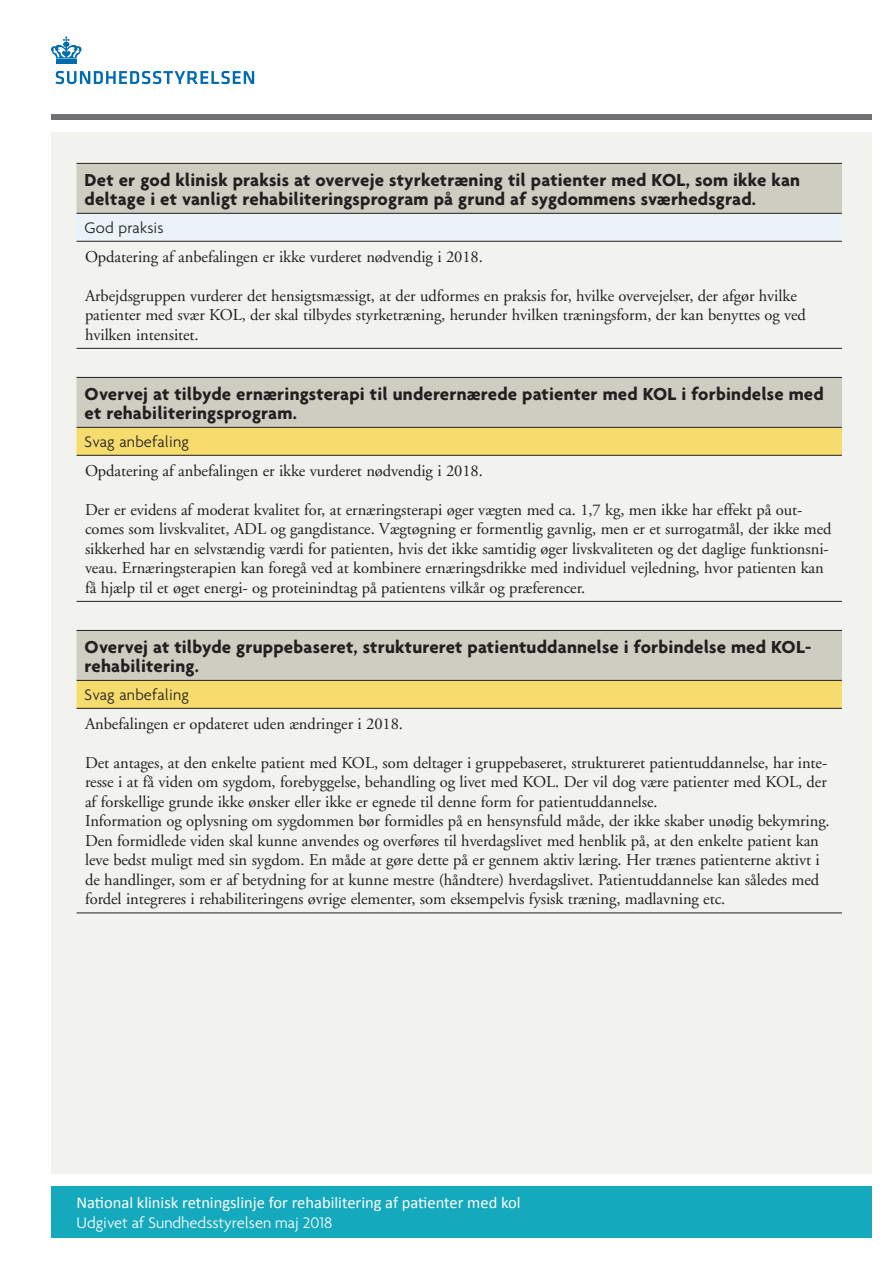
<style>
.page{position:relative;width:893px;height:1263px;background:#fff}
.page>*{position:absolute;margin:0;border:0;box-sizing:border-box;transform-origin:0 0}
.t1{font:700 18.75px/19.5px "Agenda";letter-spacing:.01em;color:#231f20}
.t2{font:16.5px/19.5px "Adobe Garamond";letter-spacing:-.005em;color:#231f20}
.t3{font:16.5px "Calibri";color:#fff}
.t4{font:300 16.5px "Agenda";letter-spacing:.01em;color:#231f20}
.t5{font:300 16.5px "Agenda";color:#fff}
</style>
<div class="page">
<div style="left:51px;top:132px;width:821px;height:1042px;background:#f2f2ee"></div>
<div style="left:51px;top:114px;width:821px;height:5px;background:#717074"></div>
<hr style="left:56px;top:59px;width:21px;height:4px;background:#006cb0">
<svg style="left:51px;top:36px;width:31px;height:23px"></svg>
<svg style="left:56px;top:71px;width:198px;height:13px"></svg>
<div style="left:51px;top:1186px;width:821px;height:51px;background:#15a9bd"></div>
<svg style="left:77px;top:164px;width:765px;height:263px"></svg>
<div style="left:77px;top:213px;width:765px;height:28px;background:#eaf3f8"></div>
<svg style="left:77px;top:428px;width:765px;height:280px"></svg>
<hr style="left:77px;top:163px;width:765px;height:1px;background:#231f20">
<hr style="left:77px;top:213px;width:765px;height:1px;background:#231f20">
<hr style="left:77px;top:348px;width:765px;height:1px;background:#231f20">
<hr style="left:77px;top:377px;width:765px;height:1px;background:#231f20">
<hr style="left:77px;top:427px;width:765px;height:1px;background:#231f20">
<hr style="left:77px;top:601px;width:765px;height:1px;background:#231f20">
<hr style="left:77px;top:630px;width:765px;height:1px;background:#231f20">
<hr style="left:77px;top:680px;width:765px;height:1px;background:#231f20">
<hr style="left:77px;top:912px;width:765px;height:1px;background:#231f20">
<hr style="left:77px;top:241px;width:765px;height:1px;background:#231f20">
<hr style="left:77px;top:455px;width:765px;height:1px;background:#231f20">
<hr style="left:77px;top:708px;width:765px;height:1px;background:#231f20">
<p class="t1" style="left:85px;top:169px;width:717px">Det er god klinisk praksis at overveje styrketræning til patienter med KOL, som ikke kan deltage i et vanligt rehabiliteringsprogram på grund af sygdommens sværhedsgrad.</p>
<p class="t4" style="left:85px;top:218px;width:81px">God praksis</p>
<p class="t2" style="left:85px;top:247px;width:399px">Opdatering af anbefalingen er ikke vurderet nødvendig i 2018.</p>
<p class="t2" style="left:85px;top:286px;width:722px">Arbejdsgruppen vurderer det hensigtsmæssigt, at der udformes en praksis for, hvilke overvejelser, der afgør hvilke patienter med svær KOL, der skal tilbydes styrketræning, herunder hvilken træningsform, der kan benyttes og ved hvilken intensitet.</p>
<p class="t1" style="left:85px;top:383px;width:741px">Overvej at tilbyde ernæringsterapi til underernærede patienter med KOL i forbindelse med et rehabiliteringsprogram.</p>
<p class="t4" style="left:85px;top:432px;width:106px">Svag anbefaling</p>
<p class="t2" style="left:85px;top:461px;width:399px">Opdatering af anbefalingen er ikke vurderet nødvendig i 2018.</p>
<p class="t2" style="left:85px;top:500px;width:748px">Der er evidens af moderat kvalitet for, at ernæringsterapi øger vægten med ca. 1,7 kg, men ikke har effekt på out&shy;comes som livskvalitet, ADL og gangdistance. Vægtøgning er formentlig gavnlig, men er et surrogatmål, der ikke med sikkerhed har en selvstændig værdi for patienten, hvis det ikke samtidig øger livskvaliteten og det daglige funktionsni&shy;veau. Ernæringsterapien kan foregå ved at kombinere ernæringsdrikke med individuel vejledning, hvor patienten kan få hjælp til et øget energi- og proteinindtag på patientens vilkår og præferencer.</p>
<p class="t1" style="left:85px;top:636px;width:728px">Overvej at tilbyde gruppebaseret, struktureret patientuddannelse i forbindelse med KOL&shy;rehabilitering.</p>
<p class="t4" style="left:85px;top:685px;width:106px">Svag anbefaling</p>
<p class="t2" style="left:85px;top:714px;width:319px">Anbefalingen er opdateret uden ændringer i 2018.</p>
<p class="t2" style="left:85px;top:753px;width:746px">Det antages, at den enkelte patient med KOL, som deltager i gruppebaseret, struktureret patientuddannelse, har inte&shy;resse i at få viden om sygdom, forebyggelse, behandling og livet med KOL. Der vil dog være patienter med KOL, der af forskellige grunde ikke ønsker eller ikke er egnede til denne form for patientuddannelse.<br>Information og oplysning om sygdommen bør formidles på en hensynsfuld måde, der ikke skaber unødig bekymring.<br>Den formidlede viden skal kunne anvendes og overføres til hverdagslivet med henblik på, at den enkelte patient kan leve bedst muligt med sin sygdom. En måde at gøre dette på er gennem aktiv læring. Her trænes patienterne aktivt i de handlinger, som er af betydning for at kunne mestre (håndtere) hverdagslivet. Patientuddannelse kan således med fordel integreres i rehabiliteringens øvrige elementer, som eksempelvis fysisk træning, madlavning etc.</p>
<p class="t3" style="left:77px;top:1192px;width:445px">National klinisk retningslinje for rehabilitering af patienter med kol</p>
<p class="t5" style="left:77px;top:1213px;width:257px">Udgivet af Sundhedsstyrelsen maj 2018</p>
</div>
